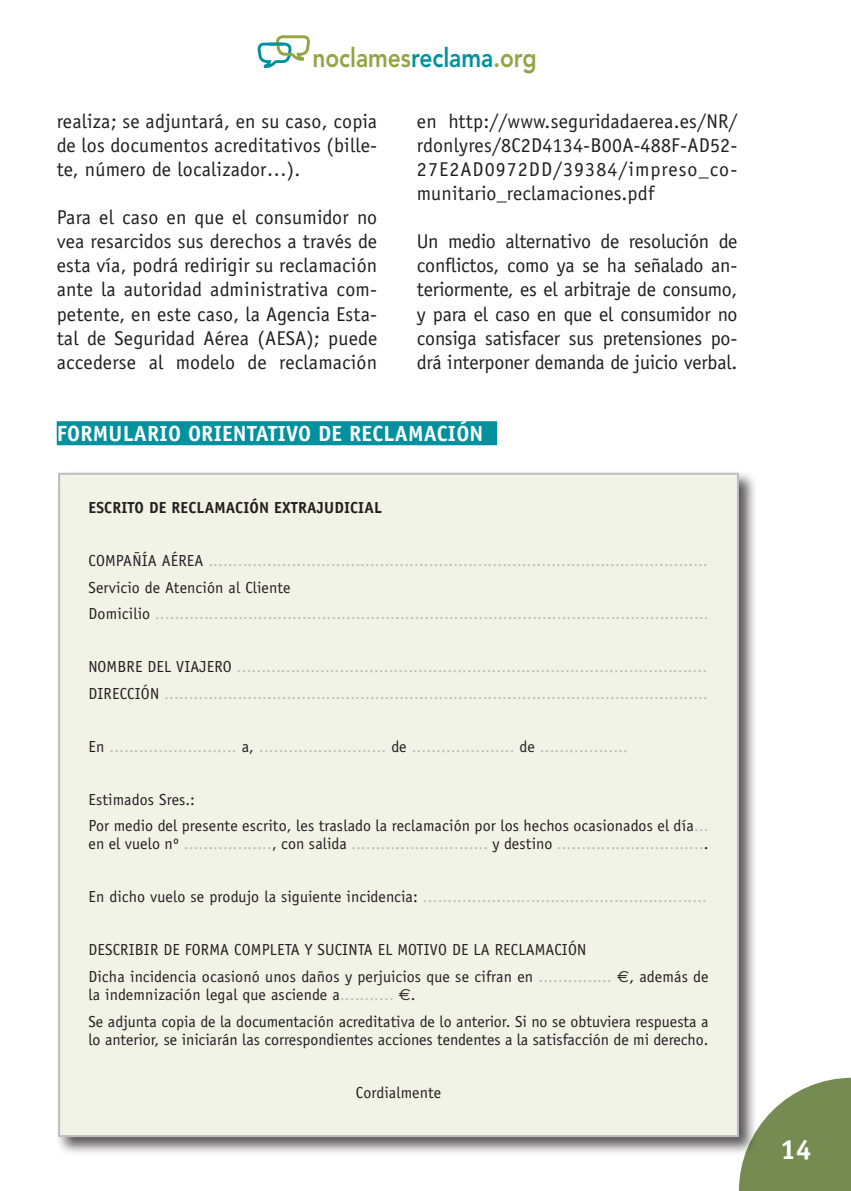
<style>
.page{position:relative;width:851px;height:1191px;background:#fff}
.page>*{position:absolute;margin:0;border:0;box-sizing:border-box;transform-origin:0 0}
.t1{font:700 28px "Officina Sans";color:#fff}
.t2{font:800 26.6px "Avenir";color:#93a445;scale:.85 1}
.TITULO_1{font:700 22px "Officina Sans";letter-spacing:.01em;color:#fff}
.texto_ok{font:20px/24px "Officina Sans";letter-spacing:.01em;color:#231f20;text-align:justify}
.texto_ok-2{font:16px "Officina Sans";letter-spacing:.01em;color:#bcbdc0}
.texto_ok-3{font:16px/18px "Officina Sans";letter-spacing:.01em;color:#231f20}
.texto_ok-4{font:700 16px "Officina Sans";letter-spacing:.01em;color:#231f20}
.s1{color:#00919f}
.s2{color:#231f20}
.s3{color:#bcbdc0}
.s4{font-family:"Euro Sans"}
</style>
<div class="page">
<svg style="left:739px;top:1077px;width:111px;height:114px;background:#889b6a"></svg>
<svg style="left:257px;top:35px;width:53px;height:34px"></svg>
<hr style="left:269px;top:43px;width:14px;height:3px;background:#00919f">
<div style="left:57px;top:421px;width:440px;height:24px;background:#00919f"></div>
<div style="left:55px;top:470px;width:702px;height:686px;background:#231f20;opacity:.75"></div>
<div style="left:59px;top:474px;width:678px;height:662px;background:#f1f3e7"></div>
<p class="t2" style="left:312px;top:42px;width:265px">noclames<span class="s1">reclama</span>.org</p>
<p class="texto_ok" style="left:57px;top:110px;width:322px">realiza; se adjuntará, en su caso, copia de los documentos acreditativos (bille&shy;te, número de localizador…).</p>
<p class="texto_ok" style="left:57px;top:206px;width:322px">Para el caso en que el consumidor no vea resarcidos sus derechos a través de esta vía, podrá redirigir su reclamación ante la autoridad administrativa com&shy;petente, en este caso, la Agencia Esta&shy;tal de Seguridad Aérea (AESA); puede accederse al modelo de reclamación</p>
<p class="texto_ok" style="left:417px;top:110px;width:322px">en http://www.seguridadaerea.es/NR/ rdonlyres/8C2D4134-B00A-488F-AD52- 27E2AD0972DD/39384/impreso_co&shy;munitario_reclamaciones.pdf</p>
<p class="texto_ok" style="left:417px;top:230px;width:322px">Un medio alternativo de resolución de conflictos, como ya se ha señalado an&shy;teriormente, es el arbitraje de consumo, y para el caso en que el consumidor no consiga satisfacer sus pretensiones po&shy;drá interponer demanda de juicio verbal.</p>
<p class="TITULO_1" style="left:57px;top:420px;width:428px">FORMULARIO ORIENTATIVO DE RECLAMACIÓN</p>
<p class="texto_ok-4" style="left:88px;top:498px;width:295px">ESCRITO DE RECLAMACIÓN EXTRAJUDICIAL</p>
<p class="texto_ok-2" style="left:88px;top:551px;width:621px"><span class="s2">COMPAÑÍA AÉREA</span> ......................................................................................................</p>
<p class="texto_ok-3" style="left:88px;top:578px;width:203px">Servicio de Atención al Cliente</p>
<p class="texto_ok-2" style="left:88px;top:604px;width:621px"><span class="s2">Domicilio</span> .................................................................................................................</p>
<p class="texto_ok-2" style="left:88px;top:657px;width:620px"><span class="s2">NOMBRE DEL VIAJERO</span> ................................................................................................</p>
<p class="texto_ok-2" style="left:88px;top:684px;width:620px"><span class="s2">DIRECCIÓN</span> ...............................................................................................................</p>
<p class="texto_ok-2" style="left:88px;top:737px;width:541px"><span class="s2">En</span> .......................... <span class="s2">a,</span> .......................... <span class="s2">de</span> ..................... <span class="s2">de</span> ..................</p>
<p class="texto_ok-3" style="left:88px;top:790px;width:108px">Estimados Sres.:</p>
<p class="texto_ok-3" style="left:88px;top:817px;width:621px">Por medio del presente escrito, les traslado la reclamación por los hechos ocasionados el día<span class="s3">... </span>en el vuelo nº <span class="s3">..................</span>, con salida <span class="s3">............................</span> y destino <span class="s3">..............................</span>.</p>
<p class="texto_ok-2" style="left:88px;top:887px;width:620px"><span class="s2">En dicho vuelo se produjo la siguiente incidencia:</span> ..........................................................</p>
<p class="texto_ok-3" style="left:88px;top:941px;width:499px">DESCRIBIR DE FORMA COMPLETA Y SUCINTA EL MOTIVO DE LA RECLAMACIÓN</p>
<p class="texto_ok-3" style="left:88px;top:967px;width:621px">Dicha incidencia ocasionó unos daños y perjuicios que se cifran en <span class="s3">...............</span> <span class="s4">€</span>, además de la indemnización legal que asciende a<span class="s3">...........</span> <span class="s4">€</span>.</p>
<p class="texto_ok-3" style="left:88px;top:1012px;width:621px">Se adjunta copia de la documentación acreditativa de lo anterior. Si no se obtuviera respuesta a lo anterior, se iniciarán las correspondientes acciones tendentes a la satisfacción de mi derecho.</p>
<p class="texto_ok-3" style="left:356px;top:1083px;width:87px">Cordialmente</p>
<p class="t1" style="left:780px;top:1132px;width:33px">14</p>
</div>
